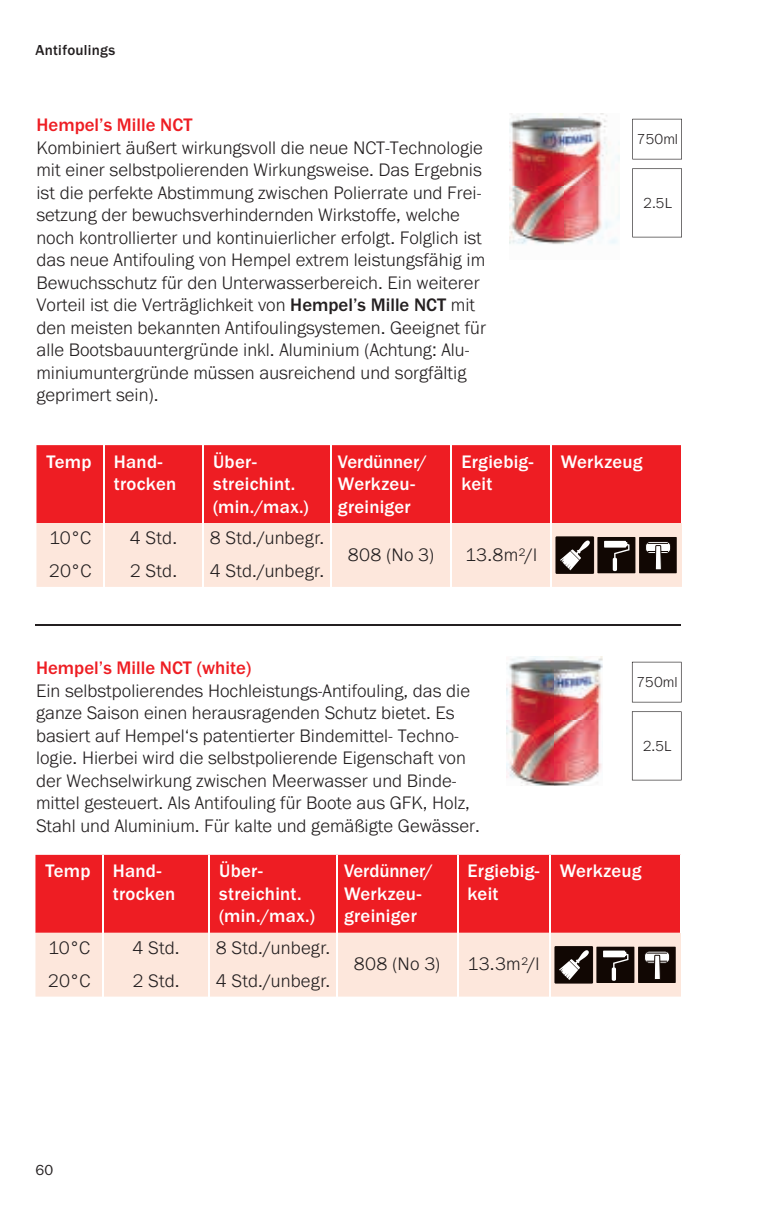
<style>
.page{position:relative;width:759px;height:1205px;background:#fff}
.page>*{position:absolute;margin:0;border:0;box-sizing:border-box;transform-origin:0 0}
.t1{font:300 18.75px/22.5px "Franklin Gothic URW";color:#231f20}
.t2{font:500 18.75px/22.5px "Franklin Gothic URW";letter-spacing:.015em;color:#fff}
.t3{font:500 18.75px "Franklin Gothic URW";color:#ee1d23}
.t4{font:300 15px "Franklin Gothic URW";color:#231f20}
.t5{font:500 15px "Franklin Gothic URW";letter-spacing:.02em;color:#231f20}
.t6{font:15px "Franklin Gothic URW Boo";color:#231f20}
.s1{font-weight:500}
</style>
<div class="page">
<img style="left:509px;top:113px;width:110px;height:132px">
<svg style="left:632px;top:119px;width:49px;height:40px"></svg>
<svg style="left:632px;top:168px;width:49px;height:69px"></svg>
<div style="left:36px;top:445px;width:645px;height:78px;background:#ee1d23"></div>
<div style="left:36px;top:523px;width:645px;height:64px;background:#fde7dc"></div>
<hr style="left:103px;top:445px;width:1px;height:78px;background:#fff">
<hr style="left:202px;top:445px;width:2px;height:78px;background:#fff">
<hr style="left:330px;top:445px;width:1px;height:78px;background:#fff">
<hr style="left:450px;top:445px;width:2px;height:78px;background:#fff">
<hr style="left:550px;top:445px;width:1px;height:78px;background:#fff">
<hr style="left:103px;top:523px;width:1px;height:31px;background:#fff">
<hr style="left:202px;top:523px;width:2px;height:31px;background:#fff">
<hr style="left:330px;top:523px;width:1px;height:31px;background:#fff">
<hr style="left:450px;top:523px;width:2px;height:31px;background:#fff">
<hr style="left:550px;top:523px;width:1px;height:31px;background:#fff">
<hr style="left:103px;top:554px;width:1px;height:33px;background:#fff">
<hr style="left:202px;top:554px;width:2px;height:33px;background:#fff">
<hr style="left:330px;top:554px;width:1px;height:33px;background:#fff">
<hr style="left:450px;top:554px;width:2px;height:33px;background:#fff">
<hr style="left:550px;top:554px;width:1px;height:33px;background:#fff">
<div style="left:555px;top:537px;width:38px;height:36px;background:#110703"></div>
<div style="left:555px;top:537px;width:38px;height:36px;border:1px solid #110703"></div>
<svg style="left:560px;top:540px;width:30px;height:30px"></svg>
<div style="left:638px;top:537px;width:38px;height:36px;background:#110703"></div>
<div style="left:645px;top:541px;width:25px;height:12px;background:#fff;border-radius:5px"></div>
<div style="left:645px;top:541px;width:25px;height:12px;border:1px solid #110703;border-radius:5px"></div>
<svg style="left:647px;top:543px;width:20px;height:1px"></svg>
<svg style="left:647px;top:551px;width:20px;height:1px"></svg>
<svg style="left:655px;top:545px;width:6px;height:25px"></svg>
<div style="left:654px;top:545px;width:7px;height:25px;border:1px solid #110703"></div>
<div style="left:597px;top:537px;width:38px;height:36px;background:#110703"></div>
<svg style="left:604px;top:541px;width:25px;height:30px"></svg>
<svg style="left:631px;top:662px;width:50px;height:40px"></svg>
<svg style="left:631px;top:711px;width:50px;height:69px"></svg>
<div style="left:35px;top:855px;width:645px;height:78px;background:#ee1d23"></div>
<div style="left:35px;top:933px;width:645px;height:63px;background:#fde7dc"></div>
<hr style="left:102px;top:855px;width:1px;height:78px;background:#fff">
<hr style="left:208px;top:855px;width:2px;height:78px;background:#fff">
<hr style="left:336px;top:855px;width:1px;height:78px;background:#fff">
<hr style="left:456px;top:855px;width:2px;height:78px;background:#fff">
<hr style="left:549px;top:855px;width:1px;height:78px;background:#fff">
<hr style="left:102px;top:933px;width:1px;height:31px;background:#fff">
<hr style="left:208px;top:933px;width:2px;height:31px;background:#fff">
<hr style="left:336px;top:933px;width:1px;height:31px;background:#fff">
<hr style="left:456px;top:933px;width:2px;height:31px;background:#fff">
<hr style="left:549px;top:933px;width:1px;height:31px;background:#fff">
<hr style="left:102px;top:964px;width:1px;height:32px;background:#fff">
<hr style="left:208px;top:964px;width:2px;height:32px;background:#fff">
<hr style="left:336px;top:964px;width:1px;height:32px;background:#fff">
<hr style="left:456px;top:964px;width:2px;height:32px;background:#fff">
<hr style="left:549px;top:964px;width:1px;height:32px;background:#fff">
<div style="left:554px;top:946px;width:38px;height:37px;background:#110703"></div>
<div style="left:554px;top:946px;width:38px;height:37px;border:1px solid #110703"></div>
<svg style="left:559px;top:950px;width:30px;height:30px"></svg>
<div style="left:637px;top:946px;width:38px;height:37px;background:#110703"></div>
<svg style="left:644px;top:951px;width:25px;height:12px"></svg>
<div style="left:644px;top:951px;width:25px;height:12px;border:1px solid #110703;border-radius:5px"></div>
<svg style="left:646px;top:952px;width:20px;height:1px"></svg>
<svg style="left:646px;top:961px;width:20px;height:1px"></svg>
<svg style="left:654px;top:955px;width:6px;height:24px"></svg>
<div style="left:653px;top:955px;width:7px;height:25px;border:1px solid #110703"></div>
<div style="left:596px;top:946px;width:38px;height:37px;background:#110703"></div>
<svg style="left:603px;top:950px;width:25px;height:31px"></svg>
<img style="left:506px;top:656px;width:96px;height:130px">
<hr style="left:35px;top:624px;width:645px;height:1px;background:#231f20">
<p class="t5" style="left:35px;top:40px;width:81px">Antifoulings</p>
<p class="t3" style="left:36px;top:113px;width:157px">Hempel’s Mille NCT</p>
<p class="t1" style="left:36px;top:136px;width:451px">Kombiniert äußert wirkungsvoll die neue NCT-Technologie mit einer selbstpolierenden Wirkungsweise. Das Ergebnis ist die perfekte Abstimmung zwischen Polierrate und Frei&shy;setzung der bewuchsverhindernden Wirkstoffe, welche noch kontrollierter und kontinuierlicher erfolgt. Folglich ist das neue Antifouling von Hempel extrem leistungsfähig im Bewuchsschutz für den Unterwasserbereich. Ein weiterer Vorteil ist die Verträglichkeit von <span class="s1">Hempel’s Mille NCT</span> mit den meisten bekannten Antifoulingsystemen. Geeignet für alle Bootsbauuntergründe inkl. Aluminium (Achtung: Alu&shy;miniumuntergründe müssen ausreichend und sorgfältig geprimert sein).</p>
<p class="t4" style="left:636px;top:130px;width:43px">750ml</p>
<p class="t4" style="left:643px;top:194px;width:30px">2.5L</p>
<p class="t2" style="left:114px;top:450px;width:64px;text-indent:-67px">Temp Hand&shy;trocken</p>
<p class="t2" style="left:213px;top:450px;width:97px">Über&shy;streichint. (min./max.)</p>
<p class="t2" style="left:338px;top:450px;width:91px">Verdünner/<br>Werkzeu&shy;greiniger</p>
<p class="t2" style="left:461px;top:450px;width:73px">Ergiebig&shy;keit</p>
<p class="t2" style="left:560px;top:450px;width:83px">Werkzeug</p>
<p class="t1" style="left:49px;top:526px;width:44px">10°C</p>
<p class="t1" style="left:130px;top:526px;width:49px">4 Std.</p>
<p class="t1" style="left:210px;top:526px;width:116px">8 Std./unbegr.</p>
<p class="t1" style="left:348px;top:543px;width:88px">808 (No 3)</p>
<p class="t1" style="left:465px;top:543px;width:73px">13.8m²/l</p>
<p class="t1" style="left:49px;top:559px;width:44px">20°C</p>
<p class="t1" style="left:130px;top:559px;width:49px">2 Std.</p>
<p class="t1" style="left:210px;top:559px;width:116px">4 Std./unbegr.</p>
<p class="t3" style="left:36px;top:656px;width:217px">Hempel’s Mille NCT (white)</p>
<p class="t1" style="left:36px;top:679px;width:445px">Ein selbstpolierendes Hochleistungs-Antifouling, das die ganze Saison einen herausragenden Schutz bietet. Es basiert auf Hempel‘s patentierter Bindemittel- Techno&shy;logie. Hierbei wird die selbstpolierende Eigenschaft von der Wechselwirkung zwischen Meerwasser und Binde&shy;mittel gesteuert. Als Antifouling für Boote aus GFK, Holz, Stahl und Aluminium. Für kalte und gemäßigte Gewässer.</p>
<p class="t2" style="left:113px;top:859px;width:64px;text-indent:-67px">Temp Hand&shy;trocken</p>
<p class="t2" style="left:219px;top:859px;width:97px">Über&shy;streichint. (min./max.)</p>
<p class="t2" style="left:344px;top:859px;width:91px">Verdünner/<br>Werkzeu&shy;greiniger</p>
<p class="t2" style="left:467px;top:859px;width:73px">Ergiebig&shy;keit</p>
<p class="t2" style="left:559px;top:859px;width:83px">Werkzeug</p>
<p class="t1" style="left:48px;top:936px;width:44px">10°C</p>
<p class="t1" style="left:132px;top:936px;width:49px">4 Std.</p>
<p class="t1" style="left:216px;top:936px;width:116px">8 Std./unbegr.</p>
<p class="t1" style="left:354px;top:952px;width:88px">808 (No 3)</p>
<p class="t1" style="left:467px;top:952px;width:73px">13.3m²/l</p>
<p class="t1" style="left:48px;top:969px;width:44px">20°C</p>
<p class="t1" style="left:132px;top:969px;width:49px">2 Std.</p>
<p class="t1" style="left:216px;top:969px;width:116px">4 Std./unbegr.</p>
<p class="t4" style="left:636px;top:673px;width:43px">750ml</p>
<p class="t4" style="left:642px;top:736px;width:30px">2.5L</p>
<p class="t6" style="left:35px;top:1160px;width:19px">60</p>
</div>
